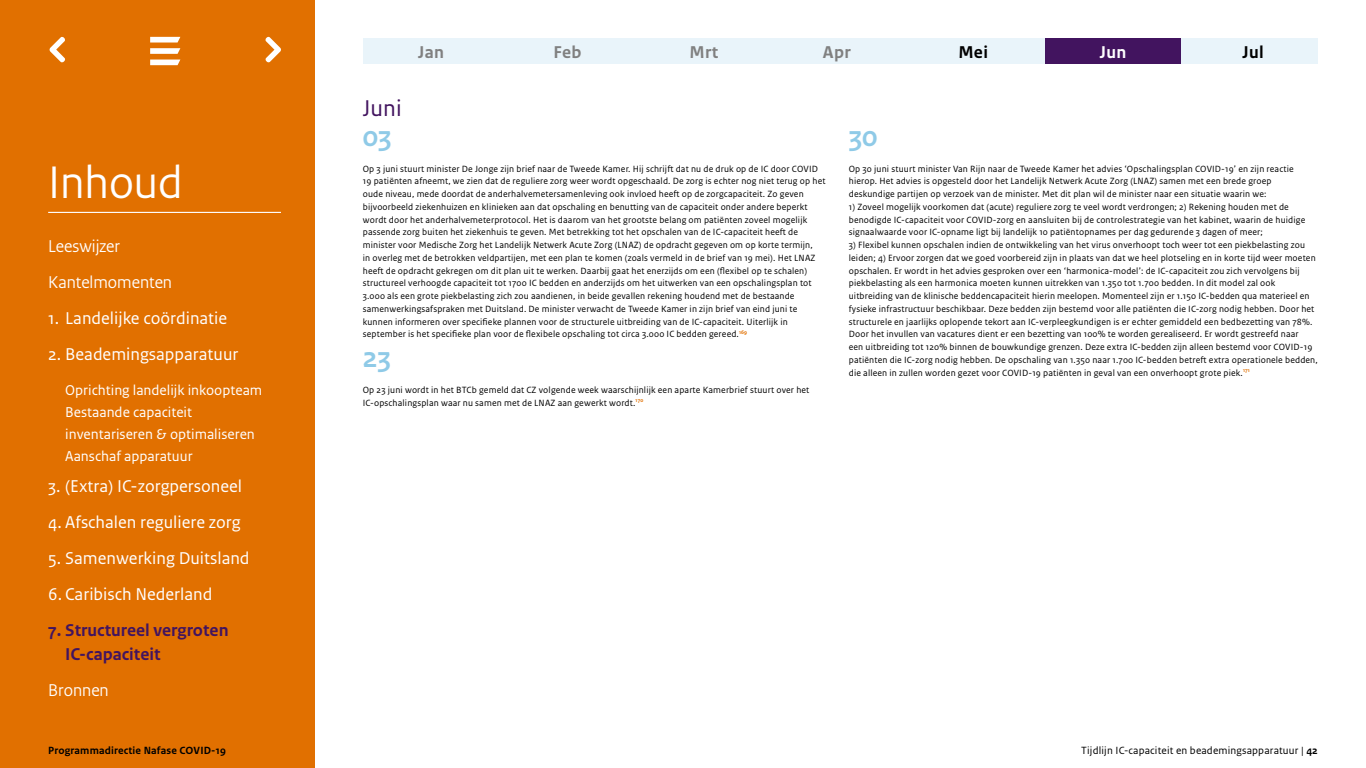
<style>
.page{position:relative;width:1366px;height:768px;background:#fff}
.page>*{position:absolute;margin:0;border:0;box-sizing:border-box;transform-origin:0 0}
.Kop_1{font:48px "Rijksoverheid Sans Heading";color:#fff}
.Dag{font:700 30px "Rijksoverheid Sans Heading";color:#8fcae7}
.Maand{font:24px "Rijksoverheid Sans Text";color:#42145f}
.Kop_2_genummerd-1a{font:18px "Rijksoverheid Sans Text";color:#fff}
.Kop_2_genummerd-1{font:700 18px/24px "Rijksoverheid Sans Text";color:#42145f}
.Kop_2{font:18px "Rijksoverheid Sans Heading";color:#fff}
.Maand_Grijs{font:700 18px "Rijksoverheid Sans Text";letter-spacing:.015em;color:#808080}
.Kader_Maand{font:700 18px "Rijksoverheid Sans Text";letter-spacing:.015em;color:#000}
.Kader_Maand-2{font:700 18px "Rijksoverheid Sans Text";color:#fff}
.Kop_2_Inspring{font:15px/22px "Rijksoverheid Sans Text";color:#fff}
.t1{font:11px "Rijksoverheid Sans Text";letter-spacing:.015em;color:#000}
.t2{font:700 11px "Rijksoverheid Sans Text";letter-spacing:.015em;color:#000}
.Plat{font:9.5px/12.8px "Rijksoverheid Sans Text";letter-spacing:.015em;color:#000}
.s1{font-weight:700}
</style>
<div class="page">
<div style="left:0;top:0;width:315px;height:768px;background:#e17000"></div>
<hr style="left:48px;top:212px;width:233px;height:1px;background:#fff">
<svg style="left:150px;top:37px;width:30px;height:17px"></svg>
<svg style="left:150px;top:60px;width:30px;height:5px"></svg>
<svg style="left:49px;top:36px;width:16px;height:27px"></svg>
<svg style="left:265px;top:36px;width:16px;height:27px"></svg>
<div style="left:363px;top:38px;width:136px;height:26px;background:#e9f4fa"></div>
<div style="left:499px;top:38px;width:137px;height:26px;background:#e9f4fa"></div>
<div style="left:636px;top:38px;width:136px;height:26px;background:#e9f4fa"></div>
<div style="left:772px;top:38px;width:137px;height:26px;background:#e9f4fa"></div>
<div style="left:909px;top:38px;width:136px;height:26px;background:#e9f4fa"></div>
<div style="left:1045px;top:38px;width:136px;height:26px;background:#42145f"></div>
<div style="left:1181px;top:38px;width:137px;height:26px;background:#e9f4fa"></div>
<h1 class="Kop_1" style="left:48px;top:154px;width:136px">Inhoud</h1>
<h2 class="Kop_2" style="left:48px;top:236px;width:73px">Leeswijzer</h2>
<h2 class="Kop_2" style="left:48px;top:272px;width:125px">Kantelmomenten</h2>
<h2 class="Kop_2_genummerd-1a" style="left:48px;top:308px;width:181px">1. Landelijke coördinatie</h2>
<h2 class="Kop_2_genummerd-1a" style="left:48px;top:344px;width:192px">2. Beademingsapparatuur</h2>
<h2 class="Kop_2_Inspring" style="left:65px;top:379px;width:199px">Oprichting landelijk inkoopteam</h2>
<h2 class="Kop_2_Inspring" style="left:65px;top:401px;width:191px">Bestaande capaciteit inventariseren &amp; optimaliseren<br>Aanschaf apparatuur</h2>
<h2 class="Kop_2_genummerd-1a" style="left:48px;top:476px;width:196px">3. (Extra) IC-zorgpersoneel</h2>
<h2 class="Kop_2_genummerd-1a" style="left:48px;top:512px;width:194px">4. Afschalen reguliere zorg</h2>
<h2 class="Kop_2_genummerd-1a" style="left:48px;top:548px;width:203px">5. Samenwerking Duitsland</h2>
<h2 class="Kop_2_genummerd-1a" style="left:48px;top:584px;width:166px">6. Caribisch Nederland</h2>
<h2 class="Kop_2_genummerd-1" style="left:65px;top:618px;width:165px;text-indent:-17px">7. Structureel vergroten<br>IC-capaciteit</h2>
<h2 class="Kop_2" style="left:48px;top:680px;width:62px">Bronnen</h2>
<p class="Maand_Grijs" style="left:418px;top:42px;width:27px">Jan</p>
<p class="Maand_Grijs" style="left:554px;top:42px;width:29px">Feb</p>
<p class="Maand_Grijs" style="left:690px;top:42px;width:30px">Mrt</p>
<p class="Maand_Grijs" style="left:823px;top:42px;width:29px">Apr</p>
<p class="Kader_Maand" style="left:958px;top:42px;width:31px">Mei</p>
<p class="Kader_Maand-2" style="left:1100px;top:42px;width:28px">Jun</p>
<p class="Kader_Maand" style="left:1242px;top:42px;width:23px">Jul</p>
<p class="Maand" style="left:363px;top:94px;width:40px">Juni</p>
<p class="Dag" style="left:363px;top:119px;width:30px">03</p>
<p class="Plat" style="left:363px;top:162px;width:464px">Op 3 juni stuurt minister De Jonge zijn brief naar de Tweede Kamer. Hij schrijft dat nu de druk op de IC door COVID<br>19 patiënten afneemt, we zien dat de reguliere zorg weer wordt opgeschaald. De zorg is echter nog niet terug op het oude niveau, mede doordat de anderhalvemetersamenleving ook invloed heeft op de zorgcapaciteit. Zo geven</p>
<p class="Plat" style="left:363px;top:200px;width:446px">bijvoorbeeld ziekenhuizen en klinieken aan dat opschaling en benutting van de capaciteit onder andere beperkt wordt door het anderhalvemeterprotocol. Het is daarom van het grootste belang om patiënten zoveel mogelijk</p>
<p class="Plat" style="left:363px;top:226px;width:437px">passende zorg buiten het ziekenhuis te geven. Met betrekking tot het opschalen van de IC-capaciteit heeft de</p>
<p class="Plat" style="left:363px;top:239px;width:451px">minister voor Medische Zorg het Landelijk Netwerk Acute Zorg (LNAZ) de opdracht gegeven om op korte termijn,</p>
<p class="Plat" style="left:363px;top:252px;width:454px">in overleg met de betrokken veldpartijen, met een plan te komen (zoals vermeld in de brief van 19 mei). Het LNAZ heeft de opdracht gekregen om dit plan uit te werken. Daarbij gaat het enerzijds om een (flexibel op te schalen) structureel verhoogde capaciteit tot 1700 IC bedden en anderzijds om het uitwerken van een opschalingsplan tot 3.000 als een grote piekbelasting zich zou aandienen, in beide gevallen rekening houdend met de bestaande</p>
<p class="Plat" style="left:363px;top:303px;width:436px">samenwerkingsafspraken met Duitsland. De minister verwacht de Tweede Kamer in zijn brief van eind juni te</p>
<p class="Plat" style="left:363px;top:315px;width:427px">kunnen informeren over specifieke plannen voor de structurele uitbreiding van de IC-capaciteit. Uiterlijk in</p>
<p class="Plat" style="left:363px;top:328px;width:386px">september is het specifieke plan voor de flexibele opschaling tot circa 3.000 IC bedden gereed.<sup>169</sup></p>
<p class="Dag" style="left:363px;top:341px;width:30px">23</p>
<p class="Plat" style="left:363px;top:384px;width:448px">Op 23 juni wordt in het BTCb gemeld dat CZ volgende week waarschijnlijk een aparte Kamerbrief stuurt over het<br>IC-opschalingsplan waar nu samen met de LNAZ aan gewerkt wordt.<sup>170</sup></p>
<p class="Dag" style="left:849px;top:119px;width:30px">30</p>
<p class="Plat" style="left:849px;top:162px;width:446px">Op 30 juni stuurt minister Van Rijn naar de Tweede Kamer het advies ‘Opschalingsplan COVID-19’ en zijn reactie</p>
<p class="Plat" style="left:849px;top:175px;width:424px">hierop. Het advies is opgesteld door het Landelijk Netwerk Acute Zorg (LNAZ) samen met een brede groep</p>
<p class="Plat" style="left:849px;top:188px;width:419px">deskundige partijen op verzoek van de minister. Met dit plan wil de minister naar een situatie waarin we:</p>
<p class="Plat" style="left:849px;top:200px;width:458px">1) Zoveel mogelijk voorkomen dat (acute) reguliere zorg te veel wordt verdrongen; 2) Rekening houden met de benodigde IC-capaciteit voor COVID-zorg en aansluiten bij de controlestrategie van het kabinet, waarin de huidige signaalwaarde voor IC-opname ligt bij landelijk 10 patiëntopnames per dag gedurende 3 dagen of meer;</p>
<p class="Plat" style="left:849px;top:239px;width:468px">3) Flexibel kunnen opschalen indien de ontwikkeling van het virus onverhoopt toch weer tot een piekbelasting zou leiden; 4) Ervoor zorgen dat we goed voorbereid zijn in plaats van dat we heel plotseling en in korte tijd weer moeten opschalen. Er wordt in het advies gesproken over een ‘harmonica-model’: de IC-capaciteit zou zich vervolgens bij piekbelasting als een harmonica moeten kunnen uitrekken van 1.350 tot 1.700 bedden. In dit model zal ook</p>
<p class="Plat" style="left:849px;top:290px;width:471px">uitbreiding van de klinische beddencapaciteit hierin meelopen. Momenteel zijn er 1.150 IC-bedden qua materieel en fysieke infrastructuur beschikbaar. Deze bedden zijn bestemd voor alle patiënten die IC-zorg nodig hebben. Door het structurele en jaarlijks oplopende tekort aan IC-verpleegkundigen is er echter gemiddeld een bedbezetting van 78%.<br>Door het invullen van vacatures dient er een bezetting van 100% te worden gerealiseerd. Er wordt gestreefd naar<br>een uitbreiding tot 120% binnen de bouwkundige grenzen. Deze extra IC-bedden zijn alleen bestemd voor COVID-19 patiënten die IC-zorg nodig hebben. De opschaling van 1.350 naar 1.700 IC-bedden betreft extra operationele bedden, die alleen in zullen worden gezet voor COVID-19 patiënten in geval van een onverhoopt grote piek.<sup>171</sup></p>
<p class="t2" style="left:48px;top:744px;width:179px">Programmadirectie Nafase COVID-19</p>
<p class="t1" style="left:1081px;top:744px;width:238px">Tijdlijn IC-capaciteit en beademingsapparatuur | <span class="s1">42</span></p>
</div>
